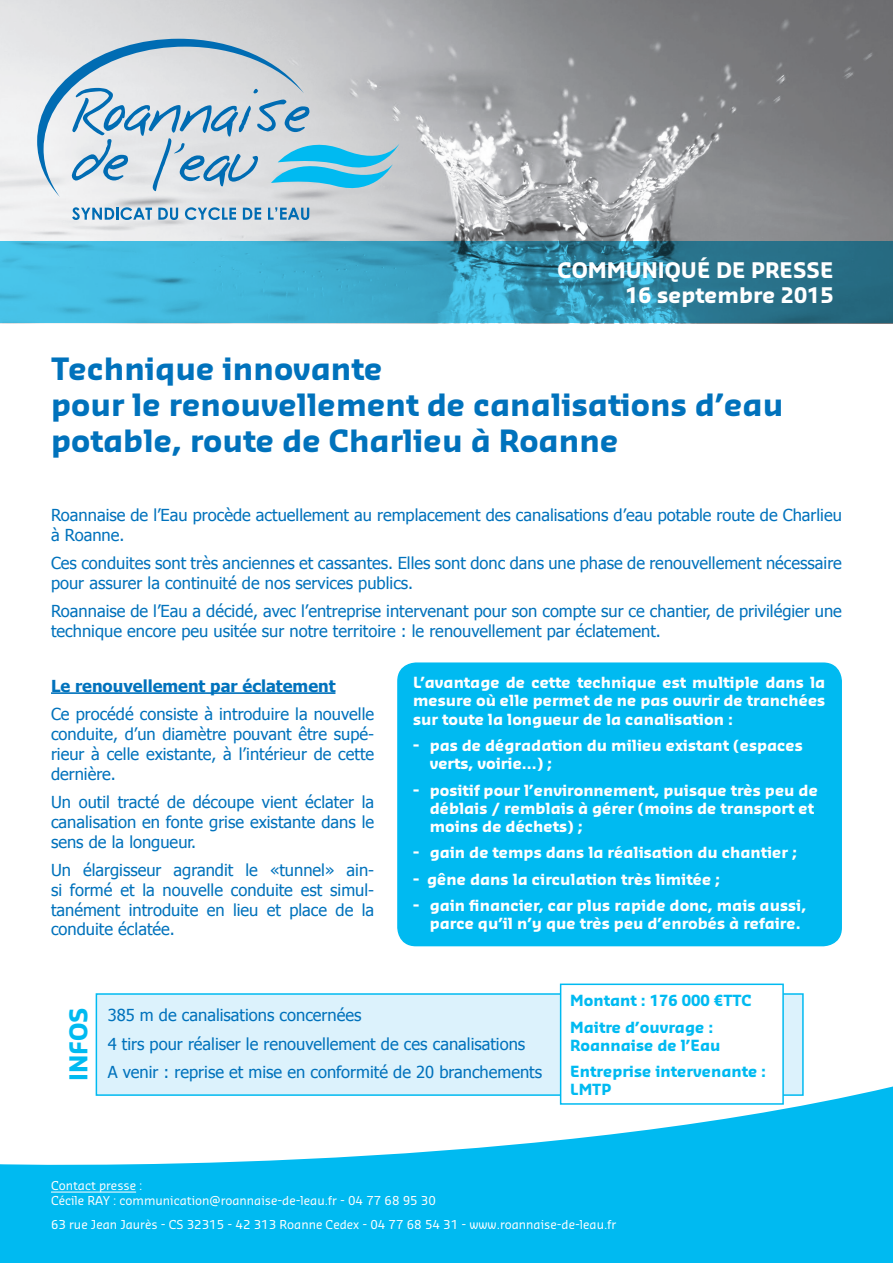
<style>
.page{position:relative;width:893px;height:1263px;background:#fff}
.page>*{position:absolute;margin:0;border:0;box-sizing:border-box;transform-origin:0 0}
.t1{font:700 30px/36px "Sansa Pro";color:#0072bc}
.t2{font:700 24px "Sansa Pro";color:#00baf1}
.t3{font:700 21px "Sansa Pro";color:#fff}
.t4{font:16.5px/19.8px "Tahoma";color:#0072bc;text-align:justify}
.t5{font:700 16.5px "Tahoma";color:#0072bc}
.t6{font:700 15px/18px "Sansa Pro";color:#fff;text-align:justify}
.t7{font:700 15px "Sansa Pro";color:#00baf1}
.t8{font:12px "Sansa Pro";color:#fff}
</style>
<div class="page">
<img style="left:0;top:0;width:893px;height:323px">
<hr style="left:51px;top:692px;width:284px;height:2px;background:#0072bc">
<svg style="left:37px;top:39px;width:362px;height:158px;background:#b5ccd8"></svg>
<svg style="left:72px;top:207px;width:80px;height:13px"></svg>
<svg style="left:158px;top:208px;width:20px;height:12px"></svg>
<svg style="left:185px;top:207px;width:51px;height:13px"></svg>
<svg style="left:243px;top:208px;width:18px;height:12px"></svg>
<svg style="left:268px;top:207px;width:41px;height:13px"></svg>
<div style="left:398px;top:663px;width:443px;height:282px;background:#00baf1;border-radius:18px"></div>
<div style="left:397px;top:662px;width:445px;height:284px;border:2px solid #00baf1;border-radius:18px"></div>
<svg style="left:0;top:1086px;width:893px;height:177px;fill:#00baf1"></svg>
<hr style="left:51px;top:1192px;width:85px;height:1px;background:#fff">
<div style="left:96px;top:993px;width:708px;height:103px;background:#dcf2fc;border:2px solid #00baf1"></div>
<div style="left:560px;top:983px;width:224px;height:122px;background:#fff;border:2px solid #00baf1"></div>
<p class="t3" style="left:558px;top:256px;width:277px">COMMUNIQUÉ DE PRESSE</p>
<p class="t3" style="left:625px;top:281px;width:210px">16 septembre 2015</p>
<p class="t1" style="left:51px;top:350px;width:333px">Technique innovante</p>
<p class="t1" style="left:51px;top:386px;width:734px">pour le renouvellement de canalisations d’eau potable, route de Charlieu à Roanne</p>
<p class="t4" style="left:51px;top:504px;width:792px">Roannaise de l’Eau procède actuellement au remplacement des canalisations d’eau potable route de Charlieu à Roanne.</p>
<p class="t4" style="left:51px;top:552px;width:792px">Ces conduites sont très anciennes et cassantes. Elles sont donc dans une phase de renouvellement nécessaire pour assurer la continuité de nos services publics.</p>
<p class="t4" style="left:51px;top:600px;width:792px">Roannaise de l’Eau a décidé, avec l’entreprise intervenant pour son compte sur ce chantier, de privilégier une technique encore peu usitée sur notre territoire : le renouvellement par éclatement.</p>
<p class="t6" style="left:413px;top:673px;width:414px">L’avantage de cette technique est multiple dans la mesure où elle permet de ne pas ouvrir de tranchées sur toute la longueur de la canalisation :</p>
<p class="t6" style="left:413px;top:736px;width:391px">- pas de dégradation du milieu existant (espaces</p>
<p class="t6" style="left:430px;top:754px;width:124px">verts, voirie...) ;</p>
<p class="t6" style="left:413px;top:780px;width:406px">- positif pour l’environnement, puisque très peu de</p>
<p class="t6" style="left:430px;top:798px;width:386px">déblais / remblais à gérer (moins de transport et</p>
<p class="t6" style="left:430px;top:816px;width:155px">moins de déchets) ;</p>
<p class="t6" style="left:413px;top:843px;width:385px">- gain de temps dans la réalisation du chantier ;</p>
<p class="t6" style="left:413px;top:869px;width:309px">- gêne dans la circulation très limitée ;</p>
<p class="t6" style="left:413px;top:896px;width:395px">- gain financier, car plus rapide donc, mais aussi,</p>
<p class="t6" style="left:430px;top:914px;width:372px">parce qu’il n’y que très peu d’enrobés à refaire.</p>
<p class="t5" style="left:51px;top:674px;width:286px">Le renouvellement par éclatement</p>
<p class="t4" style="left:51px;top:704px;width:325px">Ce procédé consiste à introduire la nouvelle conduite, d’un diamètre pouvant être supé&shy;rieur à celle existante, à l’intérieur de cette dernière.</p>
<p class="t4" style="left:51px;top:791px;width:325px">Un outil tracté de découpe vient éclater la canalisation en fonte grise existante dans le sens de la longueur.</p>
<p class="t4" style="left:51px;top:859px;width:325px">Un élargisseur agrandit le «tunnel» ain&shy;si formé et la nouvelle conduite est simul&shy;tanément introduite en lieu et place de la conduite éclatée.</p>
<p class="t2" style="left:63px;top:1081px;width:75px;rotate:-90deg">INFOS</p>
<p class="t4" style="left:108px;top:1005px;width:255px">385 m de canalisations concernées</p>
<p class="t4" style="left:108px;top:1033px;width:419px">4 tirs pour réaliser le renouvellement de ces canalisations</p>
<p class="t4" style="left:108px;top:1061px;width:436px">A venir : reprise et mise en conformité de 20 branchements</p>
<p class="t7" style="left:570px;top:991px;width:183px">Montant : 176 000 €TTC</p>
<p class="t7" style="left:570px;top:1017px;width:144px">Maitre d’ouvrage :</p>
<p class="t7" style="left:570px;top:1035px;width:152px">Roannaise de l’Eau</p>
<p class="t7" style="left:570px;top:1062px;width:197px">Entreprise intervenante :</p>
<p class="t7" style="left:570px;top:1080px;width:43px">LMTP</p>
<p class="t8" style="left:51px;top:1178px;width:93px">Contact presse :</p>
<p class="t8" style="left:51px;top:1192px;width:386px">Cécile RAY : communication@roannaise-de-leau.fr - 04 77 68 95 30</p>
<p class="t8" style="left:51px;top:1216px;width:567px">63 rue Jean Jaurès - CS 32315 - 42 313 Roanne Cedex - 04 77 68 54 31 - www.roannaise-de-leau.fr</p>
</div>
